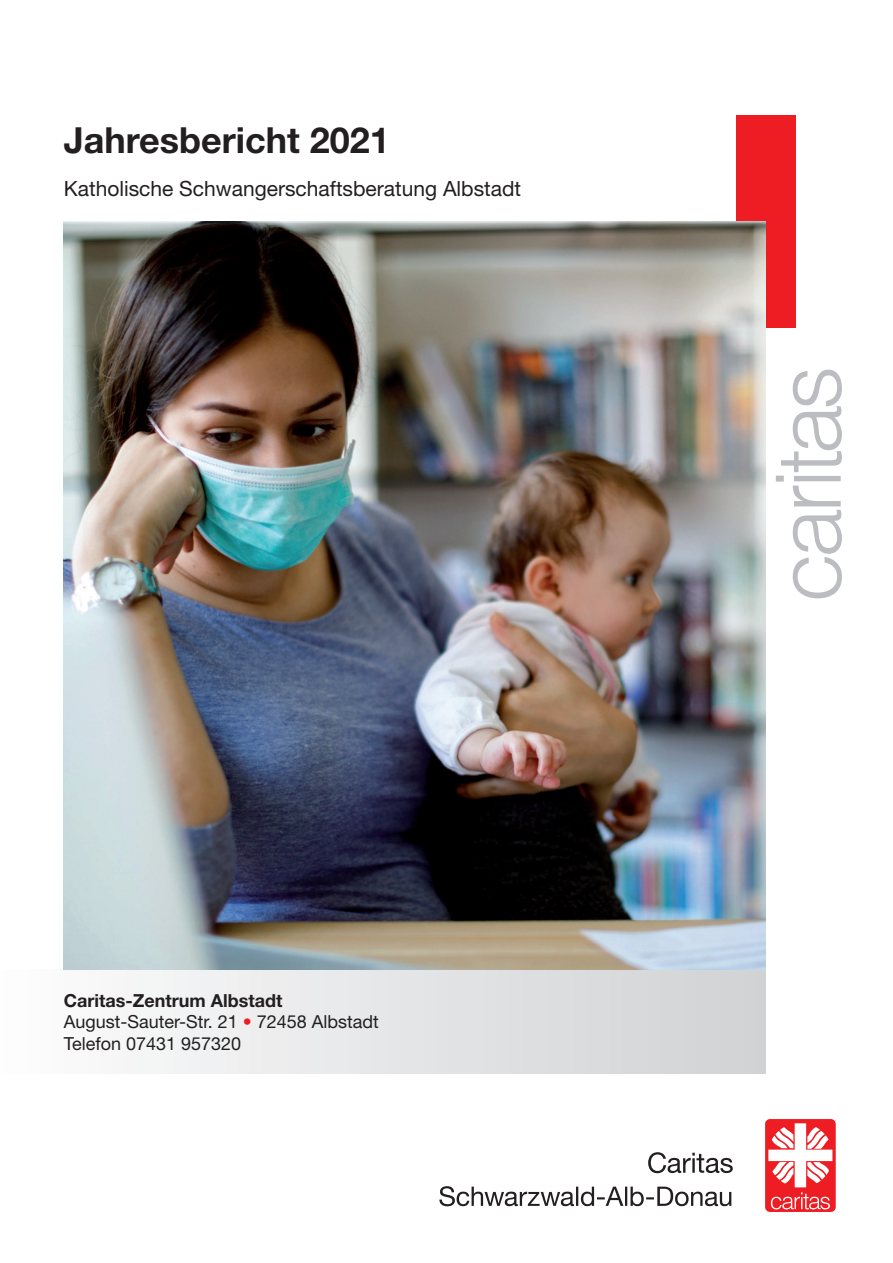
<style>
.page{position:relative;width:893px;height:1263px;background:#fff}
.page>*{position:absolute;margin:0;border:0;box-sizing:border-box;transform-origin:0 0}
.t1{font:700 36px "Helvetica Neue LT Std";color:#231f20}
.t2{font:21px "Helvetica Neue LT Std";color:#231f20}
.t3{font:18px/21.6px "Helvetica Neue LT Std";color:#231f20}
.s1{font-weight:700}
.s2{color:#ee1d23}
</style>
<div class="page">
<div style="left:0;top:969px;width:765px;height:104px;background:linear-gradient(to right,#fdfdfd,#d0d1d4)"></div>
<div style="left:736px;top:116px;width:59px;height:212px;background:#ee1d23"></div>
<svg style="left:776px;top:370px;width:66px;height:228px"></svg>
<div style="left:765px;top:1119px;width:71px;height:93px;background:#ee1d23;border-radius:5px"></div>
<svg style="left:768px;top:1123px;width:64px;height:86px"></svg>
<svg style="left:648px;top:1152px;width:85px;height:21px"></svg>
<svg style="left:439px;top:1186px;width:292px;height:20px"></svg>
<img style="left:64px;top:221px;width:701px;height:748px">
<h1 class="t1" style="left:64px;top:118px;width:328px">Jahresbericht 2021</h1>
<p class="t2" style="left:64px;top:176px;width:459px">Katholische Schwangerschaftsberatung Albstadt</p>
<p class="t3" style="left:64px;top:989px;width:317px"><span class="s1">Caritas-Zentrum Albstadt<br></span>August-Sauter-Str. 21 <span class="s2">•</span> 72458 Albstadt<br>Telefon 07431 957320</p>
</div>
